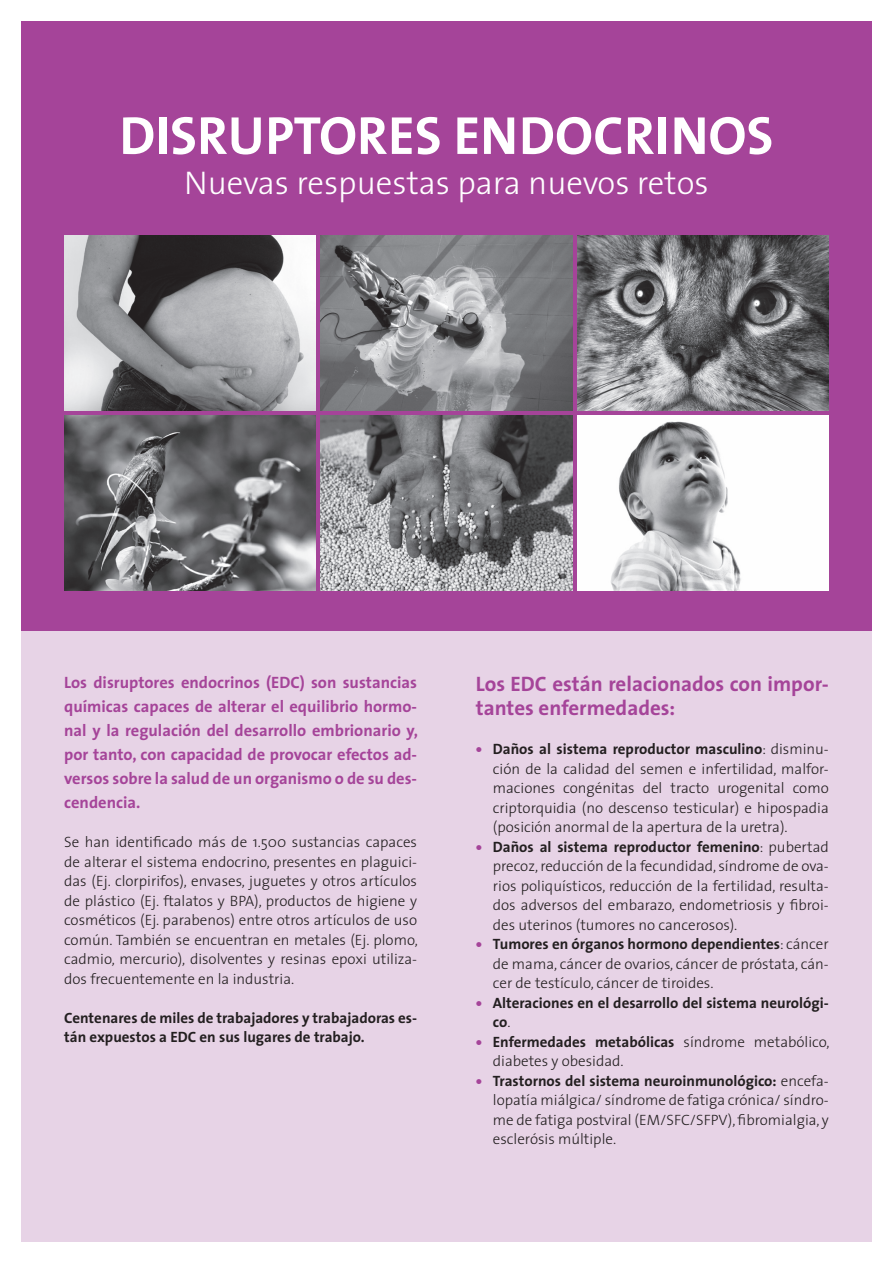
<style>
.page{position:relative;width:893px;height:1263px;background:#fff}
.page>*{position:absolute;margin:0;border:0;box-sizing:border-box;transform-origin:0 0}
.t1{font:700 54px "The Sans";color:#fff}
.t2{font:300 33px "The Sans";color:#fff}
.t3{font:700 21px/24px "The Sans";color:#a54499}
.t4{font:700 16.5px/24px "The Sans";color:#a54499;text-align:justify}
.t5{font:300 15px/19.5px "The Sans";color:#231f20;text-align:justify}
.t6{font:700 15px/19.5px "The Sans";color:#231f20}
.s1{font-weight:800;color:#a54499}
.s2{font-weight:700}
.s3{font-weight:300}
</style>
<div class="page">
<div style="left:21px;top:21px;width:851px;height:610px;background:#a54499"></div>
<div style="left:21px;top:631px;width:851px;height:611px;background:#e7d3e6"></div>
<img style="left:64px;top:235px;width:251px;height:175px">
<img style="left:321px;top:235px;width:251px;height:175px">
<img style="left:321px;top:416px;width:251px;height:174px">
<img style="left:578px;top:416px;width:251px;height:174px">
<img style="left:578px;top:235px;width:251px;height:175px">
<img style="left:64px;top:416px;width:251px;height:174px">
<h1 class="t1" style="left:119px;top:90px;width:656px">DISRUPTORES ENDOCRINOS</h1>
<h2 class="t2" style="left:184px;top:156px;width:526px">Nuevas respuestas para nuevos retos</h2>
<p class="t4" style="left:64px;top:670px;width:355px">Los disruptores endocrinos (EDC) son sustancias químicas capaces de alterar el equilibrio hormo&shy;nal y la regulación del desarrollo embrionario y, por tanto, con capacidad de provocar efectos ad&shy;versos sobre la salud de un organismo o de su des&shy;cendencia.</p>
<p class="t5" style="left:64px;top:832px;width:355px">Se han identificado más de 1.500 sustancias capaces de alterar el sistema endocrino, presentes en plaguici&shy;das (Ej. clorpirifos), envases, juguetes y otros artículos de plástico (Ej. ftalatos y BPA), productos de higiene y cosméticos (Ej. parabenos) entre otros artículos de uso común. También se encuentran en metales (Ej. plomo, cadmio, mercurio), disolventes y resinas epoxi utiliza&shy;dos frecuentemente en la industria.</p>
<p class="t6" style="left:64px;top:1007px;width:354px">Centenares de miles de trabajadores y trabajadoras es&shy;tán expuestos a EDC en sus lugares de trabajo.</p>
<h3 class="t3" style="left:476px;top:672px;width:354px">Los EDC están relacionados con impor&shy;tantes enfermedades:</h3>
<p class="t5" style="left:493px;top:739px;width:337px;text-indent:-17px"><span class="s1">•</span> <span class="s2">Daños al sistema reproductor masculino</span>: disminu&shy;ción de la calidad del semen e infertilidad, malfor&shy;maciones congénitas del tracto urogenital como criptorquidia (no descenso testicular) e hipospadia (posición anormal de la apertura de la uretra).</p>
<p class="t5" style="left:493px;top:836px;width:337px;text-indent:-17px"><span class="s1">•</span> <span class="s2">Daños al sistema reproductor femenino</span>: pubertad precoz, reducción de la fecundidad, síndrome de ova&shy;rios poliquísticos, reducción de la fertilidad, resulta&shy;dos adversos del embarazo, endometriosis y fibroi&shy;des uterinos (tumores no cancerosos).</p>
<p class="t5" style="left:493px;top:934px;width:337px;text-indent:-17px"><span class="s1">•</span> <span class="s2">Tumores en órganos hormono dependientes</span>: cáncer de mama, cáncer de ovarios, cáncer de próstata, cán&shy;cer de testículo, cáncer de tiroides.</p>
<p class="t6" style="left:493px;top:993px;width:337px;text-indent:-17px"><span class="s1">•</span> Alteraciones en el desarrollo del sistema neurológi&shy;co<span class="s3">.</span></p>
<p class="t5" style="left:493px;top:1031px;width:338px;text-indent:-17px"><span class="s1">•</span> <span class="s2">Enfermedades metabólicas</span> síndrome metabólico, diabetes y obesidad.</p>
<p class="t5" style="left:493px;top:1070px;width:337px;text-indent:-17px"><span class="s1">•</span> <span class="s2">Trastornos del sistema neuroinmunológico:</span> encefa&shy;lopatía miálgica/ síndrome de fatiga crónica/ síndro&shy;me de fatiga postviral (EM/SFC/SFPV), fibromialgia, y esclerósis múltiple.</p>
</div>
